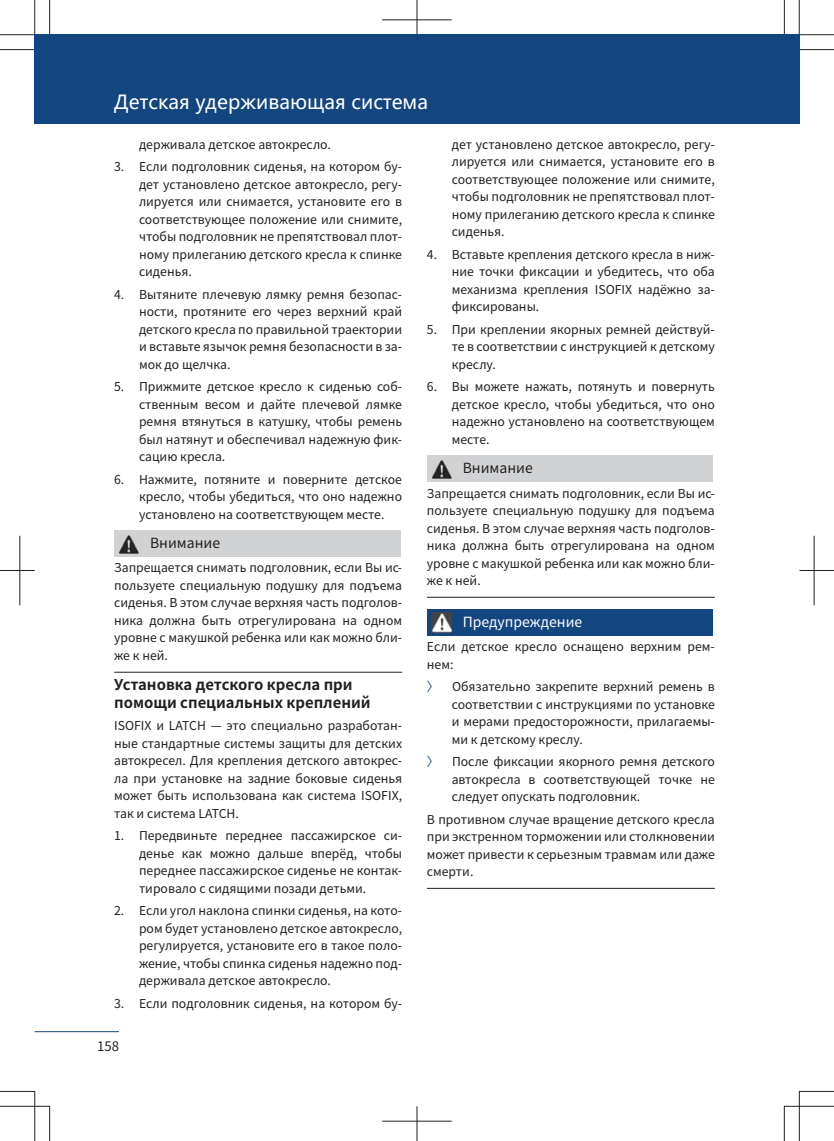
<style>
.page{position:relative;width:834px;height:1141px;background:#fff}
.page>*{position:absolute;margin:0;border:0;box-sizing:border-box;transform-origin:0 0}
.t1{font:19.25px "Microsoft Ya Hei";color:#fff}
.t2{font:700 14.88px/17.8px "Source Han Sans CN";color:#231f20}
.t3{font:14px "Source Han Sans CN";color:#231f20}
.t4{font:14px "Source Han Sans CN";color:#fff}
.t5{font:13.12px "Source Han Sans CN";color:#231f20}
.t6{font:12.25px/17.5px "Source Han Sans CN";color:#231f20;text-align:justify}
.s1{color:#242021}
.s2{color:#13457f}
</style>
<div class="page">
<svg style="left:0;top:1091px;width:50px;height:50px"></svg>
<svg style="left:784px;top:1091px;width:49px;height:50px"></svg>
<hr style="left:416px;top:1106px;width:1px;height:35px;background:#231f20">
<hr style="left:382px;top:1121px;width:69px;height:1px;background:#231f20">
<hr style="left:0;top:570px;width:35px;height:1px;background:#231f20">
<hr style="left:20px;top:536px;width:1px;height:69px;background:#231f20">
<hr style="left:799px;top:570px;width:34px;height:1px;background:#231f20">
<hr style="left:813px;top:536px;width:1px;height:69px;background:#231f20">
<hr style="left:34px;top:0;width:1px;height:50px;background:#231f20">
<hr style="left:49px;top:0;width:1px;height:35px;background:#231f20">
<hr style="left:783px;top:0;width:1px;height:35px;background:#231f20">
<hr style="left:798px;top:0;width:1px;height:50px;background:#231f20">
<hr style="left:784px;top:34px;width:49px;height:1px;background:#231f20">
<hr style="left:799px;top:49px;width:34px;height:1px;background:#231f20">
<hr style="left:0;top:49px;width:35px;height:1px;background:#231f20">
<hr style="left:0;top:34px;width:50px;height:1px;background:#231f20">
<hr style="left:416px;top:0;width:1px;height:35px;background:#231f20">
<hr style="left:382px;top:20px;width:69px;height:1px;background:#231f20">
<div style="left:35px;top:35px;width:764px;height:89px;background:#13457f"></div>
<div style="left:114px;top:530px;width:29px;height:27px;background:#d1d2d3"></div>
<div style="left:143px;top:530px;width:257px;height:27px;background:#d1d2d3"></div>
<img style="left:119px;top:535px;width:19px;height:18px">
<hr style="left:114px;top:672px;width:288px;height:1px;background:#231f20">
<div style="left:427px;top:455px;width:29px;height:27px;background:#d1d2d3"></div>
<div style="left:456px;top:455px;width:257px;height:27px;background:#d1d2d3"></div>
<img style="left:431px;top:460px;width:20px;height:18px">
<hr style="left:427px;top:597px;width:287px;height:1px;background:#231f20">
<svg style="left:427px;top:609px;width:29px;height:27px"></svg>
<div style="left:456px;top:609px;width:257px;height:27px;background:#13457f"></div>
<img style="left:431px;top:613px;width:20px;height:19px">
<hr style="left:427px;top:888px;width:287px;height:1px;background:#231f20">
<hr style="left:35px;top:1031px;width:84px;height:1px;background:#13457f">
<h1 class="t1" style="left:114px;top:89px;width:315px">Детская удерживающая система</h1>
<p class="t6" style="left:139px;top:136px;width:193px">держивала детское автокресло.</p>
<p class="t6" style="left:139px;top:158px;width:264px;text-indent:-25px">3. Если подголовник сиденья, на котором бу&shy;дет установлено детское автокресло, регу&shy;лируется или снимается, установите его в соответствующее положение или снимите, чтобы подголовник не препятствовал плот&shy;ному прилеганию детского кресла к спинке сиденья.</p>
<p class="t6" style="left:139px;top:286px;width:264px;text-indent:-25px">4. Вытяните плечевую лямку ремня безопас&shy;ности, протяните его через верхний край детского кресла по правильной траектории и вставьте язычок ремня безопасности в за&shy;мок до щелчка.</p>
<p class="t6" style="left:139px;top:378px;width:264px;text-indent:-25px">5. Прижмите детское кресло к сиденью соб&shy;ственным весом и дайте плечевой лямке ремня втянуться в катушку, чтобы ремень был натянут и обеспечивал надежную фик&shy;сацию кресла.</p>
<p class="t6" style="left:139px;top:471px;width:264px;text-indent:-25px">6. Нажмите, потяните и поверните детское кресло, чтобы убедиться, что оно надежно установлено на соответствующем месте.</p>
<p class="t3" style="left:150px;top:535px;width:72px">Внимание</p>
<p class="t6" style="left:114px;top:559px;width:289px"><span class="s1">Запрещается снимать подголовник, если Вы ис&shy;</span>пользуете специальную подушку для подъема сиденья. В этом случае верхняя часть подголов&shy;ника должна быть отрегулирована на одном уровне с макушкой ребенка или как можно бли&shy;же к ней.</p>
<p class="t2" style="left:114px;top:676px;width:258px">Установка детского кресла при помощи специальных креплений</p>
<p class="t6" style="left:114px;top:717px;width:289px">ISOFIX и LATCH — это специально разработан&shy;ные стандартные системы защиты для детских автокресел. Для крепления детского автокрес&shy;ла при установке на задние боковые сиденья может быть использована как система ISOFIX, так и система LATCH.</p>
<p class="t6" style="left:139px;top:827px;width:264px;text-indent:-25px">1. Передвиньте переднее пассажирское си&shy;денье как можно дальше вперёд, чтобы переднее пассажирское сиденье не контак&shy;тировало с сидящими позади детьми.</p>
<p class="t6" style="left:139px;top:902px;width:264px;text-indent:-25px">2. Если угол наклона спинки сиденья, на кото&shy;ром будет установлено детское автокресло, регулируется, установите его в такое поло&shy;жение, чтобы спинка сиденья надежно под&shy;держивала детское автокресло.</p>
<p class="t6" style="left:114px;top:995px;width:289px">3. Если подголовник сиденья, на котором бу-</p>
<p class="t6" style="left:451px;top:136px;width:264px">дет установлено детское автокресло, регу&shy;лируется или снимается, установите его в соответствующее положение или снимите, чтобы подголовник не препятствовал плот&shy;ному прилеганию детского кресла к спинке сиденья.</p>
<p class="t6" style="left:451px;top:246px;width:264px;text-indent:-25px">4. Вставьте крепления детского кресла в ниж&shy;ние точки фиксации и убедитесь, что оба механизма крепления ISOFIX надёжно за&shy;фиксированы.</p>
<p class="t6" style="left:451px;top:321px;width:264px;text-indent:-25px">5. При креплении якорных ремней действуй&shy;те в соответствии с инструкцией к детскому креслу.</p>
<p class="t6" style="left:451px;top:378px;width:264px;text-indent:-25px">6. Вы можете нажать, потянуть и повернуть детское кресло, чтобы убедиться, что оно надежно установлено на соответствующем месте.</p>
<p class="t3" style="left:462px;top:460px;width:72px">Внимание</p>
<p class="t6" style="left:427px;top:485px;width:289px"><span class="s1">Запрещается снимать подголовник, если Вы ис&shy;</span>пользуете специальную подушку для подъема сиденья. В этом случае верхняя часть подголов&shy;ника должна быть отрегулирована на одном уровне с макушкой ребенка или как можно бли&shy;же к ней.</p>
<p class="t4" style="left:462px;top:614px;width:121px">Предупреждение</p>
<p class="t6" style="left:427px;top:638px;width:289px">Если детское кресло оснащено верхним рем&shy;нем:</p>
<p class="t6" style="left:451px;top:678px;width:264px;text-indent:-25px"><span class="s2">〉</span> Обязательно закрепите верхний ремень в соответствии с инструкциями по установке и мерами предосторожности, прилагаемы&shy;ми к детскому креслу.</p>
<p class="t6" style="left:451px;top:753px;width:264px;text-indent:-25px"><span class="s2">〉</span> После фиксации якорного ремня детского автокресла в соответствующей точке не следует опускать подголовник.</p>
<p class="t6" style="left:427px;top:811px;width:289px">В противном случае вращение детского кресла при экстренном торможении или столкновении может привести к серьезным травмам или даже смерти.</p>
<p class="t5" style="left:97px;top:1039px;width:23px">158</p>
</div>
